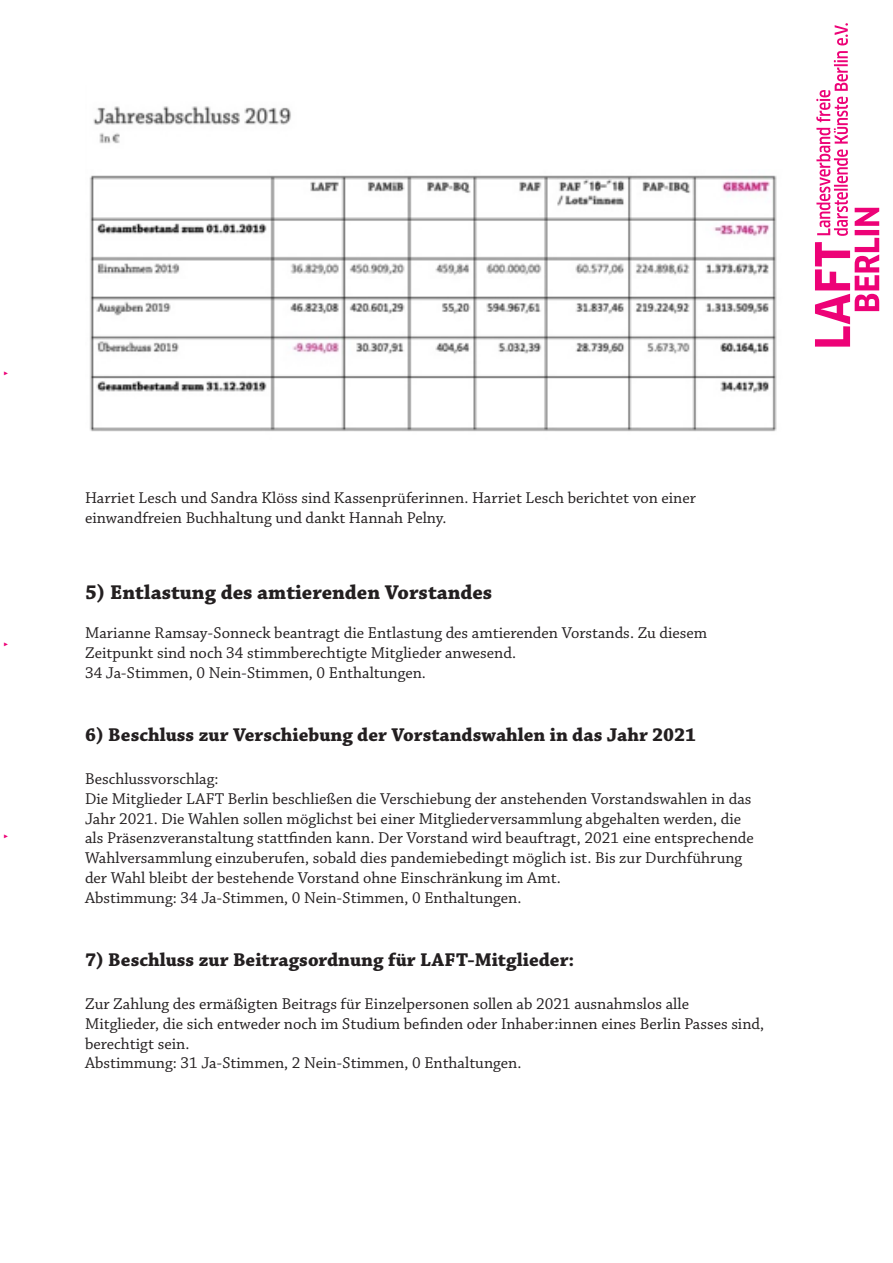
<style>
.page{position:relative;width:893px;height:1263px;background:#fff}
.page>*{position:absolute;margin:0;border:0;box-sizing:border-box;transform-origin:0 0}
.t1{font:700 21px "Chaparral Pro";color:#231f20}
.t2{font:700 19.5px "Chaparral Pro";color:#231f20}
.t3{font:16.5px/19.8px "Chaparral Pro";color:#231f20}
.t4{font:7.8px "Dingbests";color:#ed0277}
</style>
<div class="page">
<svg style="left:815px;top:51px;width:64px;height:296px"></svg>
<svg style="left:835px;top:23px;width:13px;height:22px"></svg>
<img style="left:89px;top:106px;width:688px;height:326px">
<p class="t4" style="left:3px;top:369px;width:7px">&gt;</p>
<p class="t4" style="left:3px;top:640px;width:7px">&gt;</p>
<p class="t4" style="left:3px;top:832px;width:7px">&gt;</p>
<p class="t3" style="left:85px;top:489px;width:612px">Harriet Lesch und Sandra Klöss sind Kassenprüferinnen. Harriet Lesch berichtet von einer einwandfreien Buchhaltung und dankt Hannah Pelny.</p>
<p class="t1" style="left:85px;top:579px;width:409px">5) Entlastung des amtierenden Vorstandes</p>
<p class="t3" style="left:85px;top:624px;width:624px">Marianne Ramsay-Sonneck beantragt die Entlastung des amtierenden Vorstands. Zu diesem<br>Zeitpunkt sind noch 34 stimmberechtigte Mitglieder anwesend.</p>
<p class="t3" style="left:85px;top:663px;width:342px">34 Ja-Stimmen, 0 Nein-Stimmen, 0 Enthaltungen.</p>
<p class="t2" style="left:85px;top:723px;width:613px">6) Beschluss zur Verschiebung der Vorstandswahlen in das Jahr 2021</p>
<p class="t3" style="left:85px;top:769px;width:135px">Beschlussvorschlag:</p>
<p class="t3" style="left:85px;top:789px;width:670px">Die Mitglieder LAFT Berlin beschließen die Verschiebung der anstehenden Vorstandswahlen in das Jahr 2021. Die Wahlen sollen möglichst bei einer Mitgliederversammlung abgehalten werden, die als Präsenzveranstaltung stattfinden kann. Der Vorstand wird beauftragt, 2021 eine entsprechende Wahlversammlung einzuberufen, sobald dies pandemiebedingt möglich ist. Bis zur Durchführung der Wahl bleibt der bestehende Vorstand ohne Einschränkung im Amt.</p>
<p class="t3" style="left:85px;top:888px;width:438px">Abstimmung: 34 Ja-Stimmen, 0 Nein-Stimmen, 0 Enthaltungen.</p>
<p class="t2" style="left:85px;top:948px;width:491px">7) Beschluss zur Beitragsordnung für LAFT-Mitglieder:</p>
<p class="t3" style="left:85px;top:994px;width:681px">Zur Zahlung des ermäßigten Beitrags für Einzelpersonen sollen ab 2021 ausnahmslos alle<br>Mitglieder, die sich entweder noch im Studium befinden oder Inhaber:innen eines Berlin Passes sind, berechtigt sein.</p>
<p class="t3" style="left:85px;top:1054px;width:438px">Abstimmung: 31 Ja-Stimmen, 2 Nein-Stimmen, 0 Enthaltungen.</p>
</div>
